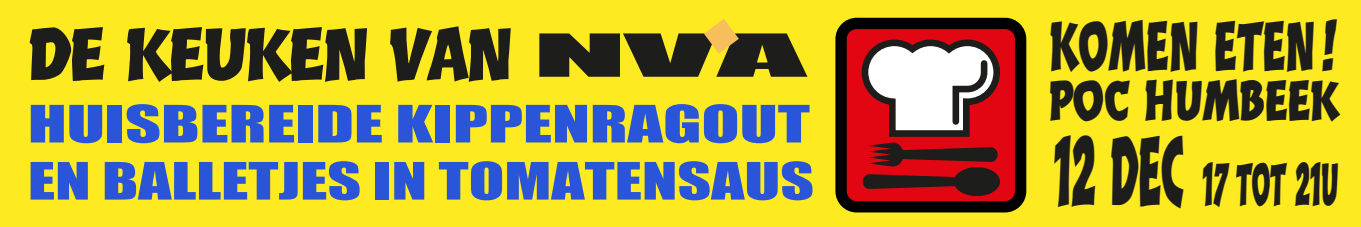
<style>
.page{position:relative;width:1361px;height:227px;background:#fdea20}
.page>*{position:absolute;margin:0;border:0;box-sizing:border-box;transform-origin:0 0}
.t1{font:64.68px "Balder LL";letter-spacing:-.025em;color:#1d1d1b;scale:.95 1}
.t2{font:60.4px "Balder LL";letter-spacing:.01em;color:#1d1d1b;scale:.64 1}
.t3{font:52.38px "Balder LL";color:#1d1d1b;scale:.46 1}
.t4{font:49.1px "Balder LL";color:#1d1d1b;scale:.79 1}
.t5{font:47.54px/57px "Impact";color:#2a55d8;scale:1.47 1}
.s1{font-size:84.92px}
</style>
<div class="page">
<div style="left:841px;top:23px;width:179px;height:184px;background:#e20613;border-radius:16px"></div>
<div style="left:835px;top:18px;width:191px;height:194px;border:11px solid #000;border-radius:16px"></div>
<svg style="left:861px;top:39px;width:139px;height:98px"></svg>
<svg style="left:862px;top:142px;width:138px;height:54px"></svg>
<svg style="left:865px;top:43px;width:131px;height:90px"></svg>
<svg style="left:539px;top:19px;width:268px;height:58px"></svg>
<h1 class="t1" style="left:28px;top:12px;width:512px">DE KEUKEN VAN</h1>
<p class="t5" style="left:28px;top:94px;width:536px">HUISBEREIDE KIPPENRAGOUT<br>EN BALLETJES IN TOMATENSAUS</p>
<p class="t2" style="left:1050px;top:6px;width:451px">KOMEN ETEN!</p>
<p class="t4" style="left:1048px;top:69px;width:369px">POC HUMBEEK</p>
<p class="t3" style="left:1053px;top:149px;width:620px"><span class="s1">12 DEC</span> 17 TOT 21U</p>
</div>
